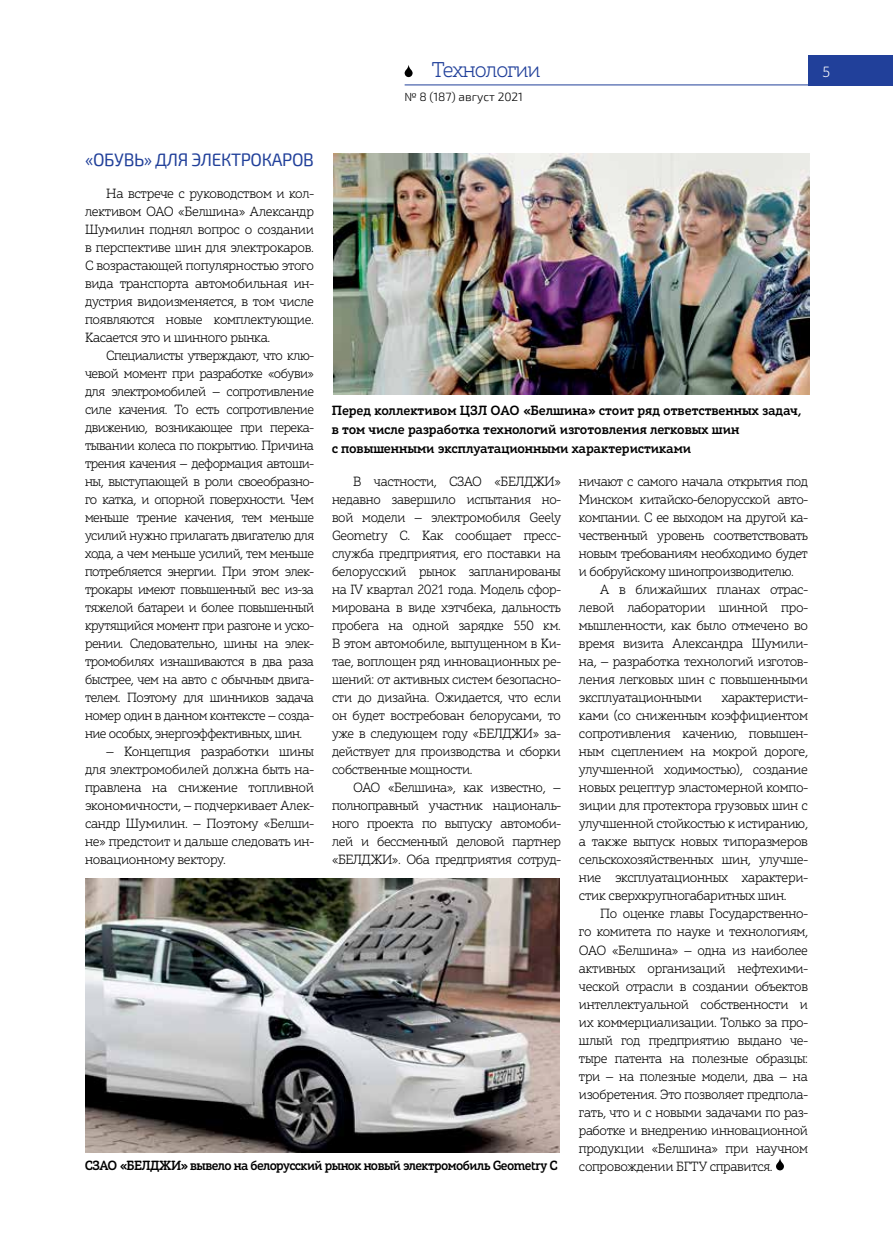
<style>
.page{position:relative;width:893px;height:1255px;background:#fff}
.page>*{position:absolute;margin:0;border:0;box-sizing:border-box;transform-origin:0 0}
.t1{font:21.6px "ALS Schlangeslab";letter-spacing:-.04em;color:#21409a}
.t2{font:18px "Exo 2";letter-spacing:-.02em;color:#21409a;scale:.96 1}
.t3{font:15px "ALS Schlangeslab";color:#fff}
.t4{font:13.5px/18px "ALS Schlangeslab";letter-spacing:-.02em;color:#000;text-align:justify}
.t5{font:13.5px/18px "ALS Schlangeslab";letter-spacing:-.02em;color:#000;text-align:justify;scale:.96 1}
.t6{font:700 13.5px/18.8px "ALS Schlangeslab";letter-spacing:-.005em;color:#000}
.t7{font:700 13.5px "ALS Schlangeslab";letter-spacing:-.035em;color:#000;scale:.96 1}
.t8{font:300 12px "Exo 2";color:#000}
.s1{font-family:"Myriad Pro";font-stretch:condensed}
</style>
<div class="page">
<svg style="left:405px;top:65px;width:8px;height:12px"></svg>
<hr style="left:405px;top:85px;width:488px;height:1px;background:#21409a">
<div style="left:808px;top:55px;width:85px;height:30px;background:#21409a"></div>
<svg style="left:776px;top:1158px;width:8px;height:12px"></svg>
<img style="left:333px;top:154px;width:476px;height:241px">
<img style="left:85px;top:878px;width:475px;height:274px">
<h1 class="t1" style="left:432px;top:58px;width:110px">Технологии</h1>
<p class="t3" style="left:822px;top:64px;width:10px">5</p>
<p class="t8" style="left:405px;top:89px;width:120px"><span class="s1">№</span> 8 (187) август 2021</p>
<h2 class="t2" style="left:85px;top:149px;width:240px">«ОБУВЬ» ДЛЯ ЭЛЕКТРОКАРОВ</h2>
<p class="t4" style="left:85px;top:185px;width:230px;text-indent:21px">На встрече с руководством и кол&shy;лективом ОАО «Белшина» Александр Шумилин поднял вопрос о создании в перспективе шин для электрокаров.<br>С возрастающей популярностью этого вида транспорта автомобильная ин&shy;дустрия видоизменяется, в том числе появляются новые комплектующие.<br>Касается это и шинного рынка.</p>
<p class="t5" style="left:85px;top:347px;width:240px;text-indent:21px">Специалисты утверждают, что клю&shy;чевой момент при разработке «обуви» для электромобилей — сопротивление силе качения. То есть сопротивление движению, возникающее при перека&shy;тывании колеса по покрытию. Причина трения качения — деформация автоши&shy;ны, выступающей в роли своеобразно&shy;го катка, и опорной поверхности. Чем меньше трение качения, тем меньше усилий нужно прилагать двигателю для хода, а чем меньше усилий, тем меньше потребляется энергии. При этом элек&shy;трокары имеют повышенный вес из-за тяжелой батареи и более повышенный крутящийся момент при разгоне и уско&shy;рении. Следовательно, шины на элек&shy;тромобилях изнашиваются в два раза быстрее, чем на авто с обычным двига&shy;телем. Поэтому для шинников задача номер один в данном контексте — созда&shy;ние особых, энергоэффективных, шин.</p>
<p class="t4" style="left:85px;top:743px;width:230px;text-indent:21px">— Концепция разработки шины для электромобилей должна быть на&shy;правлена на снижение топливной экономичности, — подчеркивает Алек&shy;сандр Шумилин. — Поэтому «Белши&shy;не» предстоит и дальше следовать ин&shy;новационному вектору.</p>
<p class="t6" style="left:332px;top:401px;width:471px">Перед коллективом ЦЗЛ ОАО «Белшина» стоит ряд ответственных задач, в том числе разработка технологий изготовления легковых шин<br>с повышенными эксплуатационными характеристиками</p>
<p class="t5" style="left:332px;top:473px;width:240px;text-indent:21px">В частности, СЗАО «БЕЛДЖИ» недавно завершило испытания но&shy;вой модели — электромобиля Geely Geometry C. Как сообщает пресс&shy;служба предприятия, его поставки на белорусский рынок запланированы на IV квартал 2021 года. Модель сфор&shy;мирована в виде хэтчбека, дальность пробега на одной зарядке 550 км.<br>В этом автомобиле, выпущенном в Ки&shy;тае, воплощен ряд инновационных ре&shy;шений: от активных систем безопасно&shy;сти до дизайна. Ожидается, что если он будет востребован белорусами, то уже в следующем году «БЕЛДЖИ» за&shy;действует для производства и сборки собственные мощности.</p>
<p class="t4" style="left:332px;top:779px;width:230px;text-indent:21px">ОАО «Белшина», как известно, — полноправный участник националь&shy;ного проекта по выпуску автомоби&shy;лей и бессменный деловой партнер «БЕЛДЖИ». Оба предприятия сотруд-</p>
<p class="t4" style="left:579px;top:473px;width:230px">ничают с самого начала открытия под Минском китайско-белорусской авто&shy;компании. С ее выходом на другой ка&shy;чественный уровень соответствовать новым требованиям необходимо будет и бобруйскому шинопроизводителю.</p>
<p class="t4" style="left:579px;top:581px;width:230px;text-indent:21px">А в ближайших планах отрас&shy;левой лаборатории шинной про&shy;мышленности, как было отмечено во время визита Александра Шумили&shy;на, — разработка технологий изготов&shy;ления легковых шин с повышенными эксплуатационными</p>
<p class="t4" style="left:579px;top:689px;width:230px;text-indent:143px">характеристи&shy;ками (со сниженным коэффициентом сопротивления качению, повышен&shy;ным сцеплением на мокрой дороге, улучшенной ходимостью), создание новых рецептур эластомерной компо&shy;зиции для протектора грузовых шин с улучшенной стойкостью к истиранию, а также выпуск новых типоразмеров сельскохозяйственных шин, улучше&shy;ние эксплуатационных характери&shy;стик сверхкрупногабаритных шин.</p>
<p class="t4" style="left:579px;top:905px;width:230px;text-indent:21px">По оценке главы Государственно&shy;го комитета по науке и технологиям, ОАО «Белшина» — одна из наиболее активных организаций нефтехими&shy;ческой отрасли в создании объектов интеллектуальной собственности и их коммерциализации. Только за про&shy;шлый год предприятию выдано че&shy;тыре патента на полезные образцы: три — на полезные модели, два — на изобретения. Это позволяет предпола&shy;гать, что и с новыми задачами по раз&shy;работке и внедрению инновационной продукции «Белшина» при научном сопровождении БГТУ справится.</p>
<p class="t7" style="left:85px;top:1157px;width:494px">СЗАО «БЕЛДЖИ» вывело на белорусский рынок новый электромобиль Geometry C</p>
</div>
